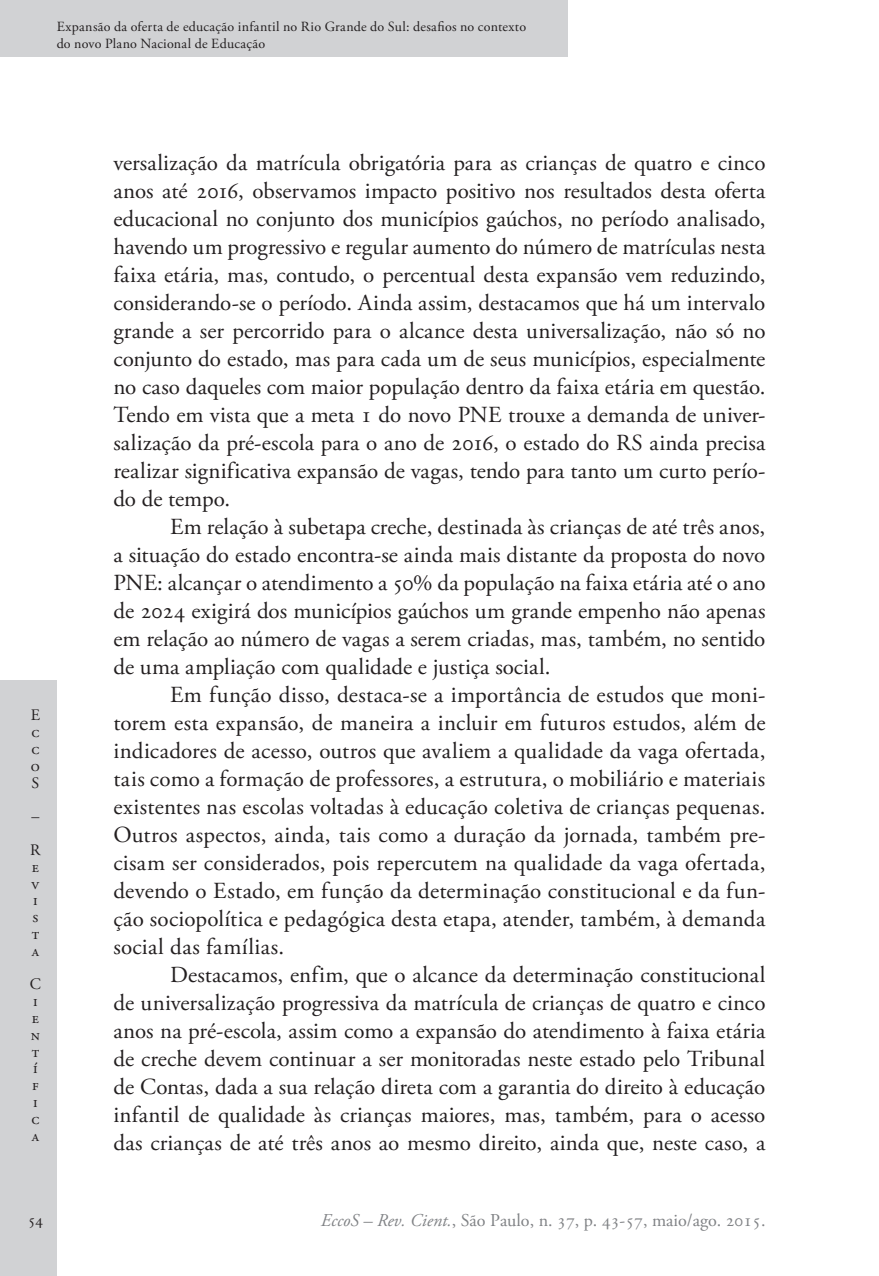
<style>
.page{position:relative;width:879px;height:1276px;background:#fff}
.page>*{position:absolute;margin:0;border:0;box-sizing:border-box;transform-origin:0 0}
.Ec_Normal{font:23px/28px "Adobe Garamond Pro";letter-spacing:.005em;color:#231f20;text-align:justify}
.t1{font:18px "Adobe Garamond Pro";color:#808285}
.t2{font:16px/16.8px "Adobe Garamond Pro";color:#231f20;text-align:justify}
.t3{font:14px/16.8px "Adobe Garamond Pro";letter-spacing:.02em;color:#231f20}
.s1{font-style:italic}
</style>
<div class="page">
<div style="left:0;top:680px;width:57px;height:596px;background:#d1d2d4"></div>
<div style="left:0;top:0;width:567px;height:57px;background:#d1d2d4"></div>
<p class="t3" style="left:57px;top:18px;width:471px">Expansão da oferta de educação infantil no Rio Grande do Sul: desafios no contexto do novo Plano Nacional de Educação</p>
<p class="t2" style="left:31px;top:707px;width:11px">E c c o S</p>
<p class="t2" style="left:30px;top:800px;width:12px;line-height:33.6px">–<br>R</p>
<p class="t2" style="left:32px;top:859px;width:9px">e v i s t a</p>
<p class="t2" style="left:30px;top:976px;width:13px;text-align:left">C i e n t í f i c a</p>
<p class="Ec_Normal" style="left:113px;top:150px;width:654px">versalização da matrícula obrigatória para as crianças de quatro e cinco anos até 2016, observamos impacto positivo nos resultados desta oferta educacional no conjunto dos municípios gaúchos, no período analisado, havendo um progressivo e regular aumento do número de matrículas nesta faixa etária, mas, contudo, o percentual desta expansão vem reduzindo, considerando-se o período. Ainda assim, destacamos que há um intervalo grande a ser percorrido para o alcance desta universalização, não só no conjunto do estado, mas para cada um de seus municípios, especialmente no caso daqueles com maior população dentro da faixa etária em questão.<br>Tendo em vista que a meta 1 do novo PNE trouxe a demanda de univer&shy;salização da pré-escola para o ano de 2016, o estado do RS ainda precisa realizar significativa expansão de vagas, tendo para tanto um curto perío&shy;do de tempo.</p>
<p class="Ec_Normal" style="left:113px;top:514px;width:653px;text-indent:57px">Em relação à subetapa creche, destinada às crianças de até três anos, a situação do estado encontra-se ainda mais distante da proposta do novo PNE: alcançar o atendimento a 50% da população na faixa etária até o ano de 2024 exigirá dos municípios gaúchos um grande empenho não apenas em relação ao número de vagas a serem criadas, mas, também, no sentido de uma ampliação com qualidade e justiça social.</p>
<p class="Ec_Normal" style="left:113px;top:682px;width:653px;text-indent:57px">Em função disso, destaca-se a importância de estudos que moni&shy;torem esta expansão, de maneira a incluir em futuros estudos, além de indicadores de acesso, outros que avaliem a qualidade da vaga ofertada, tais como a formação de professores, a estrutura, o mobiliário e materiais existentes nas escolas voltadas à educação coletiva de crianças pequenas.<br>Outros aspectos, ainda, tais como a duração da jornada, também pre&shy;cisam ser considerados, pois repercutem na qualidade da vaga ofertada, devendo o Estado, em função da determinação constitucional e da fun&shy;ção sociopolítica e pedagógica desta etapa, atender, também, à demanda social das famílias.</p>
<p class="Ec_Normal" style="left:113px;top:962px;width:654px;text-indent:57px">Destacamos, enfim, que o alcance da determinação constitucional de universalização progressiva da matrícula de crianças de quatro e cinco anos na pré-escola, assim como a expansão do atendimento à faixa etária de creche devem continuar a ser monitoradas neste estado pelo Tribunal de Contas, dada a sua relação direta com a garantia do direito à educação infantil de qualidade às crianças maiores, mas, também, para o acesso das crianças de até três anos ao mesmo direito, ainda que, neste caso, a</p>
<p class="t2" style="left:28px;top:1212px;width:17px">54</p>
<p class="t1" style="left:321px;top:1209px;width:446px"><span class="s1">EccoS – Rev. Cient.</span>, São Paulo, n. 37, p. 43-57, maio/ago. 2015.</p>
</div>
